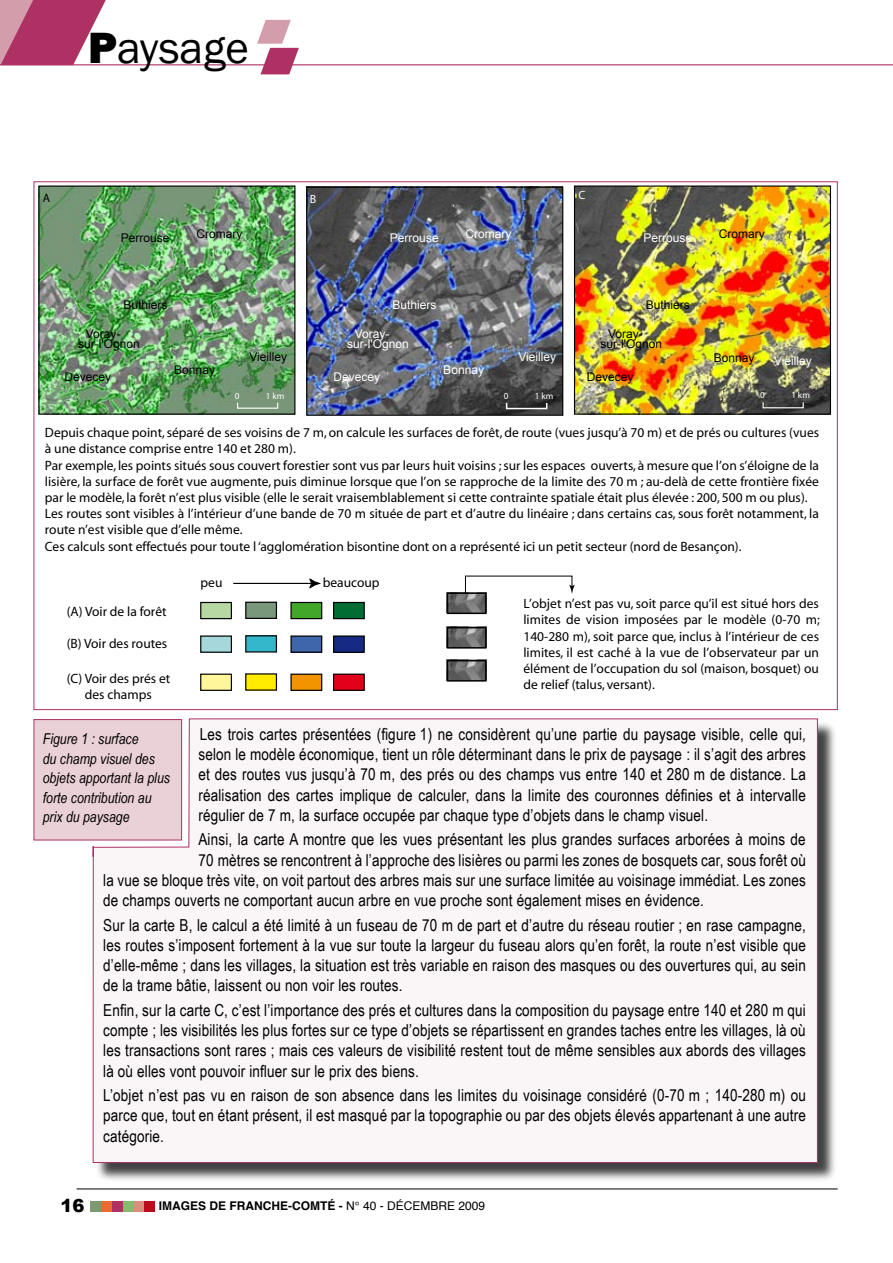
<style>
.page{position:relative;width:893px;height:1263px;background:#fff}
.page>*{position:absolute;margin:0;border:0;box-sizing:border-box;transform-origin:0 0}
.t1{font:45px "Franklin Gothic";color:#000}
.t2{font:900 18px "Arial";color:#000}
.t3{font:16.5px/20.2px "Arial Narrow";letter-spacing:.01em;color:#000;text-align:justify}
.t4{font:15.9px "Myriad";color:#fff}
.t5{font:italic 15px/19.5px "Arial Narrow";color:#000}
.t6{font:13.5px/16.2px "Myriad";color:#000;text-align:center}
.t7{font:12px/10.2px "Arial";color:#000}
.t8{font:12px/10.2px "Arial";color:#fff}
.t9{font:700 12px "Helvetica";color:#000}
.t10{font:12px "Myriad";color:#fff}
.t11{font:12px "Myriad";color:#000}
.t12{font:9.15px "Myriad";color:#fff}
.s1{font-weight:800}
.s2{font-weight:400}
</style>
<div class="page">
<hr style="left:77px;top:1188px;width:761px;height:1px;background:#000">
<div style="left:90px;top:1201px;width:11px;height:11px;background:#7e9870"></div>
<div style="left:101px;top:1201px;width:11px;height:11px;background:#eb6a33"></div>
<div style="left:112px;top:1201px;width:11px;height:11px;background:#ae3164"></div>
<div style="left:123px;top:1201px;width:10px;height:11px;background:#81bd6c"></div>
<div style="left:133px;top:1201px;width:11px;height:11px;background:#d8907c"></div>
<div style="left:144px;top:1201px;width:11px;height:11px;background:#bc0d1f"></div>
<div style="left:94px;top:720px;width:744px;height:462px;background:#000;opacity:.75"></div>
<div style="left:92px;top:718px;width:726px;height:445px;background:#faf5f6"></div>
<div style="left:201px;top:602px;width:30px;height:17px;background:#b7d7a3"></div>
<div style="left:200px;top:602px;width:32px;height:17px;border:1px solid #000"></div>
<div style="left:246px;top:602px;width:30px;height:16px;background:#78977b"></div>
<div style="left:245px;top:602px;width:32px;height:17px;border:1px solid #000"></div>
<div style="left:291px;top:602px;width:31px;height:17px;background:#42a62a"></div>
<div style="left:290px;top:602px;width:32px;height:17px;border:1px solid #000"></div>
<div style="left:334px;top:602px;width:30px;height:17px;background:#006e33"></div>
<div style="left:333px;top:602px;width:32px;height:17px;border:1px solid #000"></div>
<div style="left:334px;top:636px;width:30px;height:16px;background:#162983"></div>
<div style="left:333px;top:635px;width:32px;height:18px;border:1px solid #000"></div>
<div style="left:201px;top:636px;width:30px;height:16px;background:#a5d7db"></div>
<div style="left:200px;top:635px;width:32px;height:18px;border:1px solid #000"></div>
<div style="left:246px;top:636px;width:30px;height:16px;background:#33b8c9"></div>
<div style="left:245px;top:635px;width:32px;height:17px;border:1px solid #000"></div>
<div style="left:291px;top:636px;width:31px;height:16px;background:#4066aa"></div>
<div style="left:290px;top:635px;width:32px;height:18px;border:1px solid #000"></div>
<div style="left:201px;top:674px;width:30px;height:16px;background:#fff59a"></div>
<div style="left:200px;top:674px;width:32px;height:17px;border:1px solid #000"></div>
<div style="left:246px;top:674px;width:30px;height:16px;background:#ffec00"></div>
<div style="left:245px;top:673px;width:32px;height:18px;border:1px solid #000"></div>
<div style="left:291px;top:674px;width:31px;height:16px;background:#f29400"></div>
<div style="left:290px;top:674px;width:32px;height:17px;border:1px solid #000"></div>
<div style="left:334px;top:674px;width:30px;height:16px;background:#e2001a"></div>
<div style="left:333px;top:674px;width:32px;height:17px;border:1px solid #000"></div>
<hr style="left:233px;top:583px;width:79px;height:1px;background:#000">
<svg style="left:309px;top:578px;width:12px;height:11px"></svg>
<img style="left:306px;top:186px;width:257px;height:228px">
<div style="left:306px;top:187px;width:257px;height:229px;border:1px solid #000"></div>
<img style="left:40px;top:187px;width:253px;height:226px">
<div style="left:38px;top:185px;width:257px;height:230px;border:1px solid #000"></div>
<div style="left:237px;top:402px;width:41px;height:7px;border:1px solid #fff"></div>
<img style="left:576px;top:187px;width:253px;height:226px">
<div style="left:574px;top:185px;width:257px;height:230px;border:1px solid #000"></div>
<div style="left:762px;top:402px;width:42px;height:6px;border:1px solid #fff"></div>
<img style="left:450px;top:595px;width:34px;height:16px">
<div style="left:447px;top:592px;width:40px;height:22px;border:2px solid #000"></div>
<img style="left:450px;top:630px;width:34px;height:16px">
<div style="left:447px;top:627px;width:40px;height:22px;border:2px solid #000"></div>
<img style="left:450px;top:663px;width:34px;height:16px">
<div style="left:447px;top:660px;width:40px;height:22px;border:2px solid #000"></div>
<svg style="left:465px;top:575px;width:110px;height:19px"></svg>
<div style="left:506px;top:402px;width:41px;height:7px;border:2px solid #fff"></div>
<div style="left:34px;top:719px;width:148px;height:121px;background:#ead0d7"></div>
<div style="left:34px;top:719px;width:148px;height:121px;border:1px solid #ae3164"></div>
<svg style="left:0;top:0;width:106px;height:64px"></svg>
<hr style="left:0;top:64px;width:893px;height:1px;background:#ae3164">
<svg style="left:257px;top:20px;width:42px;height:54px"></svg>
<h1 class="t1" style="left:88px;top:20px;width:162px"><span class="s1">P</span>aysage</h1>
<p class="t11" style="left:43px;top:192px;width:9px">A</p>
<p class="t7" style="left:121px;top:233px;width:50px">Perrouse</p>
<p class="t7" style="left:196px;top:228px;width:47px">Cromary</p>
<p class="t7" style="left:123px;top:299px;width:46px">Buthiers</p>
<p class="t7" style="left:78px;top:329px;width:63px;text-indent:8px">Voray&shy;sur-l'Ognon</p>
<p class="t7" style="left:64px;top:372px;width:48px">Devecey</p>
<p class="t7" style="left:174px;top:364px;width:42px">Bonnay</p>
<p class="t7" style="left:249px;top:352px;width:39px">Vieilley</p>
<p class="t12" style="left:235px;top:391px;width:6px">0</p>
<p class="t12" style="left:266px;top:391px;width:20px">1 km</p>
<p class="t10" style="left:310px;top:193px;width:8px">B</p>
<p class="t8" style="left:390px;top:233px;width:50px">Perrouse</p>
<p class="t8" style="left:465px;top:228px;width:47px">Cromary</p>
<p class="t4" style="left:578px;top:189px;width:11px">C</p>
<p class="t10" style="left:578px;top:189px;width:8px">C</p>
<p class="t8" style="left:643px;top:233px;width:50px">Perrouse</p>
<p class="t7" style="left:719px;top:228px;width:47px">Cromary</p>
<p class="t8" style="left:392px;top:299px;width:46px">Buthiers</p>
<p class="t7" style="left:646px;top:299px;width:46px">Buthiers</p>
<p class="t8" style="left:347px;top:329px;width:63px;text-indent:8px">Voray&shy;sur-l'Ognon</p>
<p class="t7" style="left:600px;top:329px;width:63px;text-indent:8px">Voray&shy;sur-l'Ognon</p>
<p class="t8" style="left:333px;top:372px;width:48px">Devecey</p>
<p class="t8" style="left:443px;top:364px;width:42px">Bonnay</p>
<p class="t8" style="left:518px;top:352px;width:39px">Vieilley</p>
<p class="t7" style="left:587px;top:372px;width:48px">Devecey</p>
<p class="t7" style="left:714px;top:353px;width:42px">Bonnay</p>
<p class="t8" style="left:774px;top:356px;width:39px">Vieilley</p>
<p class="t12" style="left:504px;top:391px;width:6px">0</p>
<p class="t12" style="left:535px;top:391px;width:20px">1 km</p>
<p class="t12" style="left:760px;top:391px;width:6px">0</p>
<p class="t12" style="left:791px;top:391px;width:20px">1 km</p>
<p class="t6" style="left:45px;top:425px;width:776px;text-align:left">Depuis chaque point, séparé de ses voisins de 7 m, on calcule les surfaces de forêt, de route (vues jusqu’à 70 m) et de prés ou cultures (vues à une distance comprise entre 140 et 280 m).<br>Par exemple, les points situés sous couvert forestier sont vus par leurs huit voisins ; sur les espaces ouverts, à mesure que l’on s’éloigne de la lisière, la surface de forêt vue augmente, puis diminue lorsque que l’on se rapproche de la limite des 70 m ; au-delà de cette frontière fixée par le modèle, la forêt n’est plus visible (elle le serait vraisemblablement si cette contrainte spatiale était plus élevée : 200, 500 m ou plus).<br>Les routes sont visibles à l’intérieur d’une bande de 70 m située de part et d’autre du linéaire ; dans certains cas, sous forêt notamment, la route n’est visible que d’elle même.<br>Ces calculs sont effectués pour toute l ‘agglomération bisontine dont on a représenté ici un petit secteur (nord de Besançon).</p>
<p class="t6" style="left:67px;top:604px;width:101px">(A) Voir de la forêt</p>
<p class="t6" style="left:67px;top:636px;width:102px">(B) Voir des routes</p>
<p class="t6" style="left:67px;top:671px;width:105px">(C) Voir des prés et des champs</p>
<p class="t6" style="left:201px;top:575px;width:23px">peu</p>
<p class="t6" style="left:323px;top:575px;width:58px">beaucoup</p>
<p class="t6" style="left:523px;top:596px;width:298px;text-align:justify">L’objet n’est pas vu, soit parce qu’il est situé hors des limites de vision imposées par le modèle (0-70 m; 140-280 m), soit parce que, inclus à l’intérieur de ces limites, il est caché à la vue de l’observateur par un élément de l’occupation du sol (maison, bosquet) ou de relief (talus, versant).</p>
<p class="t3" style="left:198px;top:724px;width:609px">Les trois cartes présentées (figure 1) ne considèrent qu’une partie du paysage visible, celle qui, selon le modèle économique, tient un rôle déterminant dans le prix de paysage : il s’agit des arbres et des routes vus jusqu’à 70 m, des prés ou des champs vus entre 140 et 280 m de distance. La réalisation des cartes implique de calculer, dans la limite des couronnes définies et à intervalle régulier de 7 m, la surface occupée par chaque type d’objets dans le champ visuel.</p>
<p class="t3" style="left:198px;top:829px;width:609px">Ainsi, la carte A montre que les vues présentant les plus grandes surfaces arborées à moins de</p>
<p class="t3" style="left:198px;top:849px;width:609px">70 mètres se rencontrent à l’approche des lisières ou parmi les zones de bosquets car, sous forêt où</p>
<p class="t3" style="left:103px;top:870px;width:704px">la vue se bloque très vite, on voit partout des arbres mais sur une surface limitée au voisinage immédiat. Les zones</p>
<p class="t3" style="left:103px;top:890px;width:602px">de champs ouverts ne comportant aucun arbre en vue proche sont également mises en évidence.</p>
<p class="t3" style="left:103px;top:914px;width:704px">Sur la carte B, le calcul a été limité à un fuseau de 70 m de part et d’autre du réseau routier ; en rase campagne, les routes s’imposent fortement à la vue sur toute la largeur du fuseau alors qu’en forêt, la route n’est visible que d’elle-même ; dans les villages, la situation est très variable en raison des masques ou des ouvertures qui, au sein de la trame bâtie, laissent ou non voir les routes.</p>
<p class="t3" style="left:103px;top:1000px;width:704px">Enfin, sur la carte C, c’est l’importance des prés et cultures dans la composition du paysage entre 140 et 280 m qui compte ; les visibilités les plus fortes sur ce type d’objets se répartissent en grandes taches entre les villages, là où les transactions sont rares ; mais ces valeurs de visibilité restent tout de même sensibles aux abords des villages là où elles vont pouvoir influer sur le prix des biens.</p>
<p class="t3" style="left:103px;top:1085px;width:704px">L’objet n’est pas vu en raison de son absence dans les limites du voisinage considéré (0-70 m ; 140-280 m) ou parce que, tout en étant présent, il est masqué par la topographie ou par des objets élevés appartenant à une autre catégorie.</p>
<p class="t5" style="left:43px;top:729px;width:129px">Figure 1 : surface<br>du champ visuel des objets apportant la plus forte contribution au prix du paysage</p>
<p class="t2" style="left:61px;top:1195px;width:26px">16</p>
<p class="t9" style="left:159px;top:1195px;width:328px">IMAGES DE FRANCHE-COMTÉ - <span class="s2">N° 40 - DÉCEMBRE 2009</span></p>
</div>
